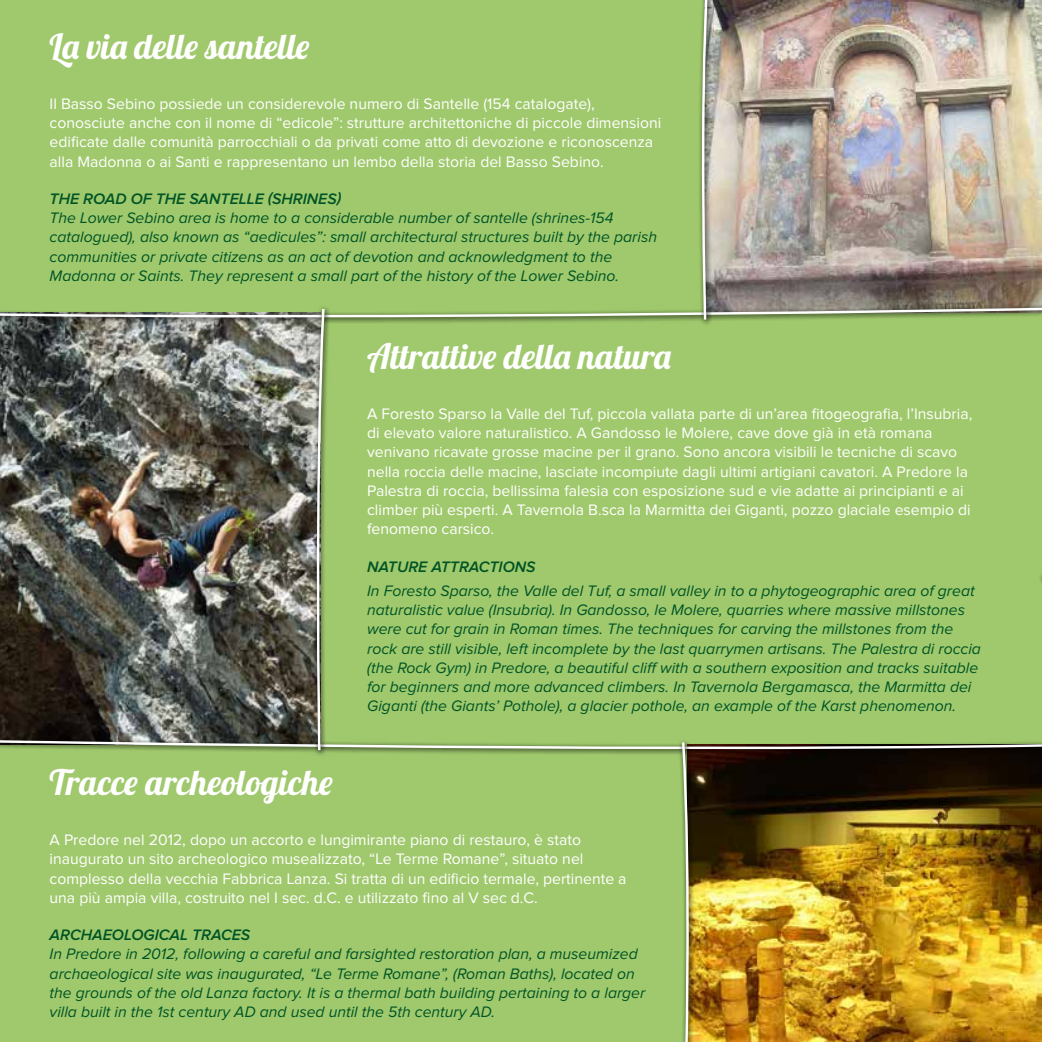
<style>
.page{position:relative;width:1042px;height:1042px;background:#fff}
.page>*{position:absolute;margin:0;border:0;box-sizing:border-box;transform-origin:0 0}
.t1{font:35px "Lobster 1.4";color:#fff}
.t2{font:35px "Lobster 1.4";letter-spacing:.035em;color:#fff}
.t3{font:italic 15.75px/19.2px "Proxima Nova";color:#005426}
.t4{font:15.75px/19.2px "Proxima Nova";color:#fff}
.t5{font:italic 600 15.75px "Proxima Nova";color:#005426}
</style>
<div class="page">
<img style="left:0;top:0;width:1042px;height:1042px">
<h1 class="t2" style="left:50px;top:24px;width:261px">La via delle santelle</h1>
<p class="t4" style="left:50px;top:95px;width:613px">Il Basso Sebino possiede un considerevole numero di Santelle (154 catalogate), conosciute anche con il nome di “edicole”: strutture architettoniche di piccole dimensioni edificate dalle comunità parrocchiali o da privati come atto di devozione e riconoscenza alla Madonna o ai Santi e rappresentano un lembo della storia del Basso Sebino.</p>
<p class="t5" style="left:50px;top:191px;width:293px">THE ROAD OF THE SANTELLE (SHRINES)</p>
<p class="t3" style="left:50px;top:209px;width:609px">The Lower Sebino area is home to a considerable number of santelle (shrines-154 catalogued), also known as “aedicules”: small architectural structures built by the parish communities or private citizens as an act of devotion and acknowledgment to the Madonna or Saints. They represent a small part of the history of the Lower Sebino.</p>
<h1 class="t1" style="left:367px;top:334px;width:305px">Attrattive della natura</h1>
<p class="t4" style="left:367px;top:405px;width:607px">A Foresto Sparso la Valle del Tuf, piccola vallata parte di un’area fitogeografia, l’Insubria, di elevato valore naturalistico. A Gandosso le Molere, cave dove già in età romana venivano ricavate grosse macine per il grano. Sono ancora visibili le tecniche di scavo nella roccia delle macine, lasciate incompiute dagli ultimi artigiani cavatori. A Predore la Palestra di roccia, bellissima falesia con esposizione sud e vie adatte ai principianti e ai climber più esperti. A Tavernola B.sca la Marmitta dei Giganti, pozzo glaciale esempio di fenomeno carsico.</p>
<h1 class="t1" style="left:50px;top:760px;width:284px">Tracce archeologiche</h1>
<p class="t5" style="left:367px;top:559px;width:170px">NATURE ATTRACTIONS</p>
<p class="t3" style="left:367px;top:581px;width:615px">In Foresto Sparso, the Valle del Tuf, a small valley in to a phytogeographic area of great naturalistic value (Insubria). In Gandosso, le Molere, quarries where massive millstones were cut for grain in Roman times. The techniques for carving the millstones from the rock are still visible, left incomplete by the last quarrymen artisans. The Palestra di roccia (the Rock Gym) in Predore, a beautiful cliff with a southern exposition and tracks suitable for beginners and more advanced climbers. In Tavernola Bergamasca, the Marmitta dei Giganti (the Giants’ Pothole), a glacier pothole, an example of the Karst phenomenon.</p>
<p class="t4" style="left:50px;top:831px;width:578px">A Predore nel 2012, dopo un accorto e lungimirante piano di restauro, è stato inaugurato un sito archeologico musealizzato, “Le Terme Romane”, situato nel complesso della vecchia Fabbrica Lanza. Si tratta di un edificio termale, pertinente a una più ampia villa, costruito nel I sec. d.C. e utilizzato fino al V sec d.C.</p>
<p class="t5" style="left:50px;top:927px;width:202px">ARCHAEOLOGICAL TRACES</p>
<p class="t3" style="left:50px;top:945px;width:597px">In Predore in 2012, following a careful and farsighted restoration plan, a museumized archaeological site was inaugurated, “Le Terme Romane”, (Roman Baths), located on the grounds of the old Lanza factory. It is a thermal bath building pertaining to a larger villa built in the 1st century AD and used until the 5th century AD.</p>
</div>
